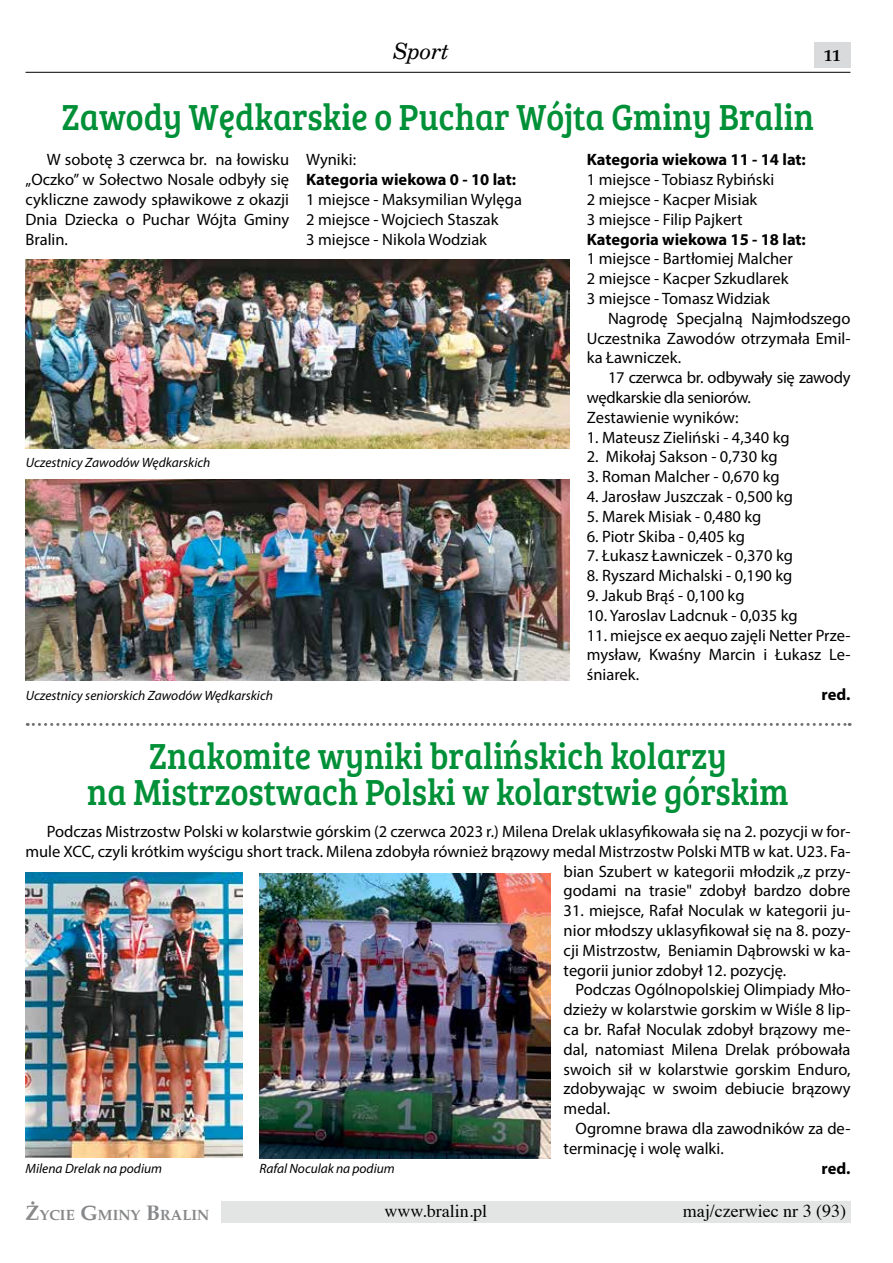
<style>
.page{position:relative;width:893px;height:1263px;background:#fff}
.page>*{position:absolute;margin:0;border:0;box-sizing:border-box;transform-origin:0 0}
.t1{font:37.5px/36px "Bree Serif";color:#009037;text-align:center;scale:.9 1}
.t2{font:italic 22.5px "Cent Schbook EU";color:#000}
.t3{font:18px "Times";color:#000}
.t4{font:16.5px/19.8px "Myriad Pro";color:#000;text-align:justify}
.t5{font:700 16.5px "Myriad Pro";color:#000}
.t6{font:16.5px/19.8px "Myriad Pro";letter-spacing:-.02em;color:#000}
.t7{font:700 16.5px "Palm Springs";color:#000}
.t8{font:700 14.7px "Palm Springs";color:#87888a}
.t9{font:italic 13.5px "Myriad Pro";color:#000}
.s1{font-size:21px}
</style>
<div class="page">
<div style="left:221px;top:1201px;width:629px;height:21px;background:#e3e4e4"></div>
<div style="left:814px;top:43px;width:36px;height:25px;background:#d9dadb"></div>
<hr style="left:26px;top:72px;width:824px;height:1px;background:#000">
<img style="left:26px;top:479px;width:544px;height:202px">
<img style="left:26px;top:260px;width:544px;height:189px">
<svg style="left:27px;top:723px;width:823px;height:3px"></svg>
<img style="left:25px;top:872px;width:217px;height:286px">
<img style="left:259px;top:873px;width:292px;height:286px">
<h2 class="t2" style="left:393px;top:37px;width:57px">Sport</h2>
<p class="t7" style="left:824px;top:46px;width:18px">11</p>
<h1 class="t1" style="left:62px;top:97px;width:837px">Zawody Wędkarskie o Puchar Wójta Gminy Bralin</h1>
<p class="t4" style="left:26px;top:150px;width:265px;text-indent:21px">W sobotę 3 czerwca br. na łowisku „Oczko” w Sołectwo Nosale odbyły się cykliczne zawody spławikowe z okazji Dnia Dziecka o Puchar Wójta Gminy Bralin.</p>
<p class="t4" style="left:306px;top:150px;width:51px">Wyniki:</p>
<p class="t5" style="left:306px;top:169px;width:211px">Kategoria wiekowa 0 - 10 lat:</p>
<p class="t4" style="left:306px;top:189px;width:217px;text-align:left">1 miejsce - Maksymilian Wylęga<br>2 miejsce - Wojciech Staszak<br>3 miejsce - Nikola Wodziak</p>
<p class="t9" style="left:26px;top:455px;width:186px">Uczestnicy Zawodów Wędkarskich</p>
<p class="t9" style="left:26px;top:687px;width:249px">Uczestnicy seniorskich Zawodów Wędkarskich</p>
<p class="t5" style="left:587px;top:149px;width:221px">Kategoria wiekowa 11 - 14 lat:</p>
<p class="t4" style="left:587px;top:169px;width:189px;text-align:left">1 miejsce - Tobiasz Rybiński<br>2 miejsce - Kacper Misiak<br>3 miejsce - Filip Pajkert</p>
<p class="t5" style="left:587px;top:228px;width:221px">Kategoria wiekowa 15 - 18 lat:</p>
<p class="t4" style="left:587px;top:249px;width:208px;text-align:left">1 miejsce - Bartłomiej Malcher<br>2 miejsce - Kacper Szkudlarek<br>3 miejsce - Tomasz Widziak</p>
<p class="t4" style="left:587px;top:308px;width:265px;text-indent:21px">Nagrodę Specjalną Najmłodszego Uczestnika Zawodów otrzymała Emil&shy;ka Ławniczek.</p>
<p class="t6" style="left:587px;top:367px;width:265px;text-indent:21px">17 czerwca br. odbywały się zawody wędkarskie dla seniorów.<br>Zestawienie wyników:</p>
<p class="t4" style="left:587px;top:427px;width:204px">1. Mateusz Zieliński - 4,340 kg</p>
<p class="t4" style="left:587px;top:447px;width:192px">2. Mikołaj Sakson - 0,730 kg</p>
<p class="t4" style="left:587px;top:466px;width:194px">3. Roman Malcher - 0,670 kg</p>
<p class="t4" style="left:587px;top:486px;width:208px">4. Jarosław Juszczak - 0,500 kg</p>
<p class="t4" style="left:587px;top:506px;width:176px">5. Marek Misiak - 0,480 kg</p>
<p class="t4" style="left:587px;top:526px;width:160px">6. Piotr Skiba - 0,405 kg</p>
<p class="t4" style="left:587px;top:546px;width:208px">7. Łukasz Ławniczek - 0,370 kg</p>
<p class="t4" style="left:587px;top:565px;width:207px">8. Ryszard Michalski - 0,190 kg</p>
<p class="t4" style="left:587px;top:585px;width:159px">9. Jakub Brąś - 0,100 kg</p>
<p class="t4" style="left:587px;top:605px;width:213px">10. Yaroslav Ladcnuk - 0,035 kg</p>
<p class="t4" style="left:587px;top:625px;width:265px">11. miejsce ex aequo zajęli Netter Prze&shy;mysław, Kwaśny Marcin i Łukasz Le&shy;śniarek.</p>
<p class="t5" style="left:822px;top:684px;width:30px">red.</p>
<h1 class="t1" style="left:87px;top:736px;width:781px">Znakomite wyniki bralińskich kolarzy<br>na Mistrzostwach Polski w kolarstwie górskim</h1>
<p class="t4" style="left:25px;top:821px;width:826px;text-align:right">Podczas Mistrzostw Polski w kolarstwie górskim (2 czerwca 2023 r.) Milena Drelak uklasyfikowała się na 2. pozycji w for&shy;mule XCC, czyli krótkim wyścigu short track. Milena zdobyła również brązowy medal Mistrzostw Polski MTB w kat. U23. Fa&shy;bian Szubert w kategorii młodzik „z przy-<br>godami na trasie" zdobył bardzo dobre</p>
<p class="t4" style="left:564px;top:900px;width:288px">31. miejsce, Rafał Noculak w kategorii ju&shy;nior młodszy uklasyfikował się na 8. pozy&shy;cji Mistrzostw, Beniamin Dąbrowski w ka&shy;tegorii junior zdobył 12. pozycję.</p>
<p class="t4" style="left:564px;top:980px;width:288px;text-indent:12px">Podczas Ogólnopolskiej Olimpiady Mło&shy;dzieży w kolarstwie gorskim w Wiśle 8 lip&shy;ca br. Rafał Noculak zdobył brązowy me&shy;dal, natomiast Milena Drelak próbowała swoich sił w kolarstwie gorskim Enduro, zdobywając w swoim debiucie brązowy medal.</p>
<p class="t4" style="left:564px;top:1118px;width:288px;text-indent:12px">Ogromne brawa dla zawodników za de&shy;terminację i wolę walki.</p>
<p class="t5" style="left:822px;top:1157px;width:30px">red.</p>
<p class="t9" style="left:259px;top:1160px;width:137px">Rafal Noculak na podium</p>
<p class="t9" style="left:26px;top:1160px;width:138px">Milena Drelak na podium</p>
<p class="t8" style="left:26px;top:1206px;width:185px"><span class="s1">Ż</span>YCIE <span class="s1">G</span>MINY <span class="s1">B</span>RALIN</p>
<p class="t3" style="left:384px;top:1194px;width:104px">www.bralin.pl</p>
<p class="t3" style="left:683px;top:1194px;width:165px">maj/czerwiec nr 3 (93)</p>
</div>
